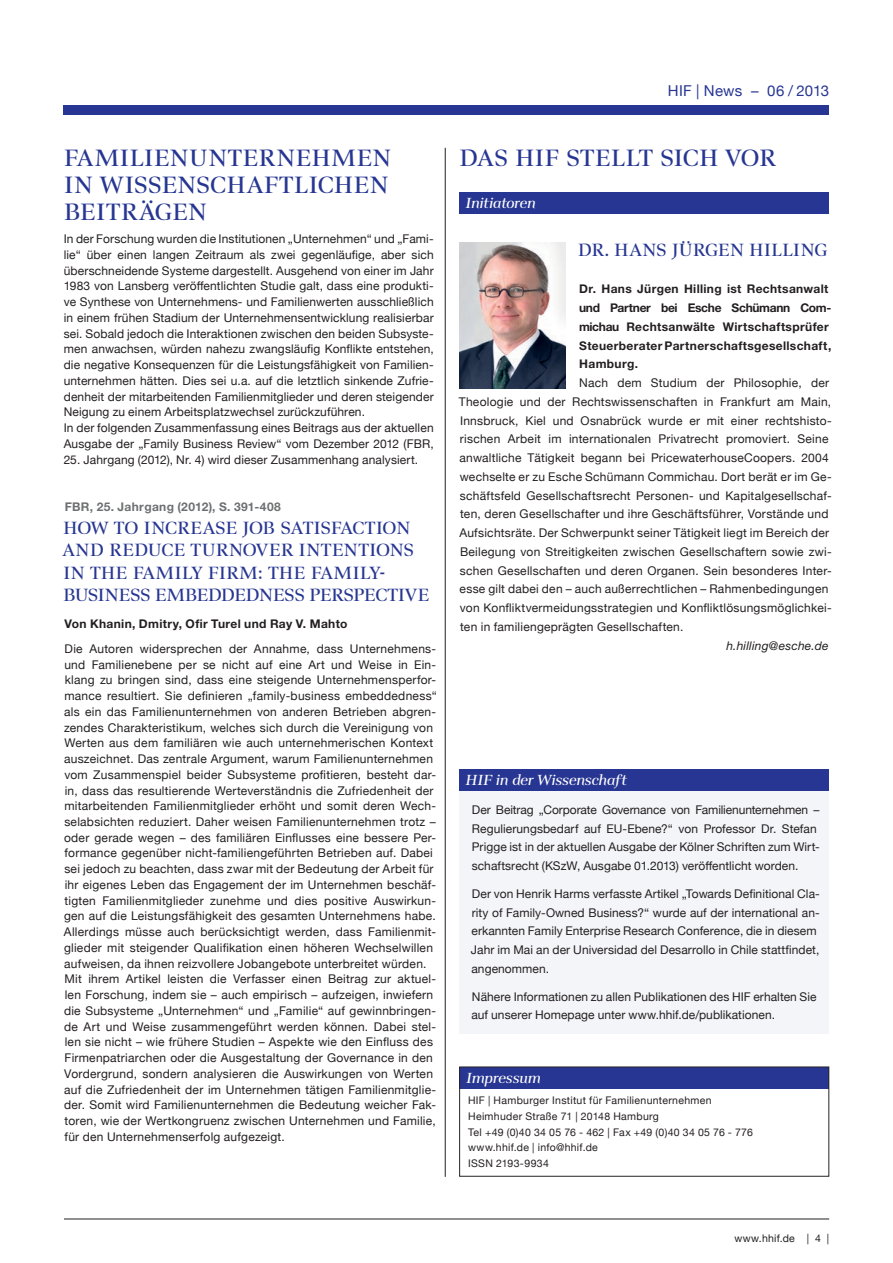
<style>
.page{position:relative;width:893px;height:1263px;background:#fff}
.page>*{position:absolute;margin:0;border:0;box-sizing:border-box;transform-origin:0 0}
.t1{font:24px/27px "Essenz R Buch";letter-spacing:.02em;color:#273692}
.t2{font:18px/22.5px "Essenz R Buch";letter-spacing:.005em;color:#273692}
.t3{font:15px "Essenz R Buch Kursiv";letter-spacing:-.005em;color:#fff}
.t4{font:15px "Helvetica Neue";letter-spacing:.01em;color:#273692}
.t5{font:12px/15.8px "Helvetica Neue";letter-spacing:.02em;color:#231f20}
.t6{font:700 12px/18.8px "Helvetica Neue";letter-spacing:.03em;color:#231f20}
.t7{font:700 12px "Helvetica Neue";letter-spacing:.03em;color:#6d6f71}
.t8{font:italic 12px "Helvetica Neue";letter-spacing:.02em;color:#231f20}
.t9{font:10.5px/15.8px "Helvetica Neue";letter-spacing:.03em;color:#231f20}
</style>
<div class="page">
<hr style="left:0;top:1218px;width:829px;height:1px;background:#231f20">
<img style="left:459px;top:243px;width:107px;height:146px">
<div style="left:459px;top:787px;width:370px;height:247px;background:#f4f5f9"></div>
<div style="left:64px;top:106px;width:765px;height:9px;background:#273692"></div>
<div style="left:460px;top:1067px;width:369px;height:21px;background:#273692"></div>
<hr style="left:445px;top:148px;width:1px;height:1029px;background:#231f20">
<div style="left:0;top:1185px;width:64px;height:78px;background:#fff"></div>
<div style="left:459px;top:193px;width:370px;height:21px;background:#273692"></div>
<div style="left:459px;top:770px;width:370px;height:21px;background:#273692"></div>
<div style="left:459px;top:1066px;width:370px;height:110px;border:1px solid #262324"></div>
<h1 class="t1" style="left:64px;top:145px;width:329px">FAMILIENUNTERNEHMEN<br>IN WISSENSCHAFTLICHEN<br>BEITRÄGEN</h1>
<p class="t5" style="left:64px;top:230px;width:371px">In der Forschung wurden die Institutionen „Unternehmen“ und „Fami&shy;lie“ über einen langen Zeitraum als zwei gegenläufige, aber sich überschneidende Systeme dargestellt. Ausgehend von einer im Jahr 1983 von Lansberg veröffentlichten Studie galt, dass eine produkti&shy;ve Synthese von Unternehmens- und Familienwerten ausschließlich in einem frühen Stadium der Unternehmensentwicklung realisierbar sei. Sobald jedoch die Interaktionen zwischen den beiden Subsyste&shy;men anwachsen, würden nahezu zwangsläufig Konflikte entstehen, die negative Konsequenzen für die Leistungsfähigkeit von Familien&shy;unternehmen hätten. Dies sei u.a. auf die letztlich sinkende Zufrie&shy;denheit der mitarbeitenden Familienmitglieder und deren steigender Neigung zu einem Arbeitsplatzwechsel zurückzuführen.<br>In der folgenden Zusammenfassung eines Beitrags aus der aktuellen Ausgabe der „Family Business Review“ vom Dezember 2012 (FBR,</p>
<p class="t5" style="left:64px;top:451px;width:356px">25. Jahrgang (2012), Nr. 4) wird dieser Zusammenhang analysiert.</p>
<p class="t7" style="left:65px;top:499px;width:218px">FBR, 25. Jahrgang (2012), S. 391-408</p>
<h2 class="t2" style="left:62px;top:516px;width:368px">HOW TO INCREASE JOB SATISFACTION AND REDUCE TURNOVER INTENTIONS IN THE FAMILY FIRM: THE FAMILY-BUSINESS EMBEDDEDNESS PERSPECTIVE</h2>
<p class="t6" style="left:64px;top:614px;width:285px">Von Khanin, Dmitry, Ofir Turel und Ray V. Mahto</p>
<p class="t5" style="left:64px;top:640px;width:374px">Die Autoren widersprechen der Annahme, dass Unternehmens&shy;und Familienebene per se nicht auf eine Art und Weise in Ein&shy;klang zu bringen sind, dass eine steigende Unternehmensperfor&shy;mance resultiert. Sie definieren „family-business embeddedness“ als ein das Familienunternehmen von anderen Betrieben abgren&shy;zendes Charakteristikum, welches sich durch die Vereinigung von Werten aus dem familiären wie auch unternehmerischen Kontext auszeichnet. Das zentrale Argument, warum Familienunternehmen vom Zusammenspiel beider Subsysteme profitieren, besteht dar&shy;in, dass das resultierende Werteverständnis die Zufriedenheit der mitarbeitenden Familienmitglieder erhöht und somit deren Wech&shy;selabsichten reduziert. Daher weisen Familienunternehmen trotz – oder gerade wegen – des familiären Einflusses eine bessere Per&shy;formance gegenüber nicht-familiengeführten Betrieben auf. Dabei sei jedoch zu beachten, dass zwar mit der Bedeutung der Arbeit für ihr eigenes Leben das Engagement der im Unternehmen beschäf&shy;tigten Familienmitglieder zunehme und dies positive Auswirkun&shy;gen auf die Leistungsfähigkeit des gesamten Unternehmens habe.<br>Allerdings müsse auch berücksichtigt werden, dass Familienmit&shy;glieder mit steigender Qualifikation einen höheren Wechselwillen aufweisen, da ihnen reizvollere Jobangebote unterbreitet würden.<br>Mit ihrem Artikel leisten die Verfasser einen Beitrag zur aktuel&shy;len Forschung, indem sie – auch empirisch – aufzeigen, inwiefern die Subsysteme „Unternehmen“ und „Familie“ auf gewinnbringen&shy;de Art und Weise zusammengeführt werden können. Dabei stel&shy;len sie nicht – wie frühere Studien – Aspekte wie den Einfluss des Firmenpatriarchen oder die Ausgestaltung der Governance in den Vordergrund, sondern analysieren die Auswirkungen von Werten auf die Zufriedenheit der im Unternehmen tätigen Familienmitglie&shy;der. Somit wird Familienunternehmen die Bedeutung weicher Fak&shy;toren, wie der Wertkongruenz zwischen Unternehmen und Familie, für den Unternehmenserfolg aufgezeigt.</p>
<p class="t4" style="left:668px;top:78px;width:163px">HIF | News – 06 / 2013</p>
<h1 class="t1" style="left:459px;top:145px;width:71px">DAS HIF</h1>
<h1 class="t1" style="left:566px;top:145px;width:211px">STELLT SICH VOR</h1>
<p class="t3" style="left:466px;top:195px;width:72px">Initiatoren</p>
<h2 class="t2" style="left:578px;top:239px;width:251px">DR. HANS JÜRGEN HILLING</h2>
<p class="t6" style="left:579px;top:280px;width:254px">Dr. Hans Jürgen Hilling ist Rechtsanwalt und Partner bei Esche Schümann Com&shy;michau Rechtsanwälte Wirtschaftsprüfer Steuerberater Partnerschaftsgesellschaft, Hamburg.</p>
<p class="t5" style="left:459px;top:373px;width:374px;line-height:18.8px;text-indent:120px">Nach dem Studium der Philosophie, der Theologie und der Rechtswissenschaften in Frankfurt am Main, Innsbruck, Kiel und Osnabrück wurde er mit einer rechtshisto&shy;rischen Arbeit im internationalen Privatrecht promoviert. Seine anwaltliche Tätigkeit begann bei PricewaterhouseCoopers. 2004 wechselte er zu Esche Schümann Commichau. Dort berät er im Ge&shy;schäftsfeld Gesellschaftsrecht Personen- und Kapitalgesellschaf&shy;ten, deren Gesellschafter und ihre Geschäftsführer, Vorstände und Aufsichtsräte. Der Schwerpunkt seiner Tätigkeit liegt im Bereich der Beilegung von Streitigkeiten zwischen Gesellschaftern sowie zwi&shy;schen Gesellschaften und deren Organen. Sein besonderes Inter&shy;esse gilt dabei den – auch außerrechtlichen – Rahmenbedingungen von Konfliktvermeidungsstrategien und Konfliktlösungsmöglichkei&shy;ten in familiengeprägten Gesellschaften.</p>
<p class="t8" style="left:726px;top:638px;width:104px">h.hilling@esche.de</p>
<p class="t3" style="left:466px;top:772px;width:162px">HIF in der Wissenschaft</p>
<p class="t5" style="left:472px;top:799px;width:350px;line-height:18.8px">Der Beitrag „Corporate Governance von Familienunternehmen – Regulierungsbedarf auf EU-Ebene?“ von Professor Dr. Stefan Prigge ist in der aktuellen Ausgabe der Kölner Schriften zum Wirt&shy;schaftsrecht (KSzW, Ausgabe 01.2013) veröffentlicht worden.</p>
<p class="t5" style="left:471px;top:883px;width:350px;line-height:18.8px">Der von Henrik Harms verfasste Artikel „Towards Definitional Cla&shy;rity of Family-Owned Business?“ wurde auf der international an&shy;erkannten Family Enterprise Research Conference, die in diesem Jahr im Mai an der Universidad del Desarrollo in Chile stattfindet, angenommen.</p>
<p class="t5" style="left:471px;top:986px;width:347px;line-height:18.8px">Nähere Informationen zu allen Publikationen des HIF erhalten Sie auf unserer Homepage unter www.hhif.de/publikationen.</p>
<p class="t3" style="left:466px;top:1069px;width:76px">Impressum</p>
<p class="t9" style="left:468px;top:1092px;width:286px">HIF | Hamburger Institut für Familienunternehmen Heimhuder Straße 71 | 20148 Hamburg<br>Tel +49 (0)40 34 05 76 - 462 | Fax +49 (0)40 34 05 76 - 776 www.hhif.de | info@hhif.de<br>ISSN 2193-9934</p>
<p class="t9" style="left:734px;top:1229px;width:96px">www.hhif.de | 4 |</p>
</div>
